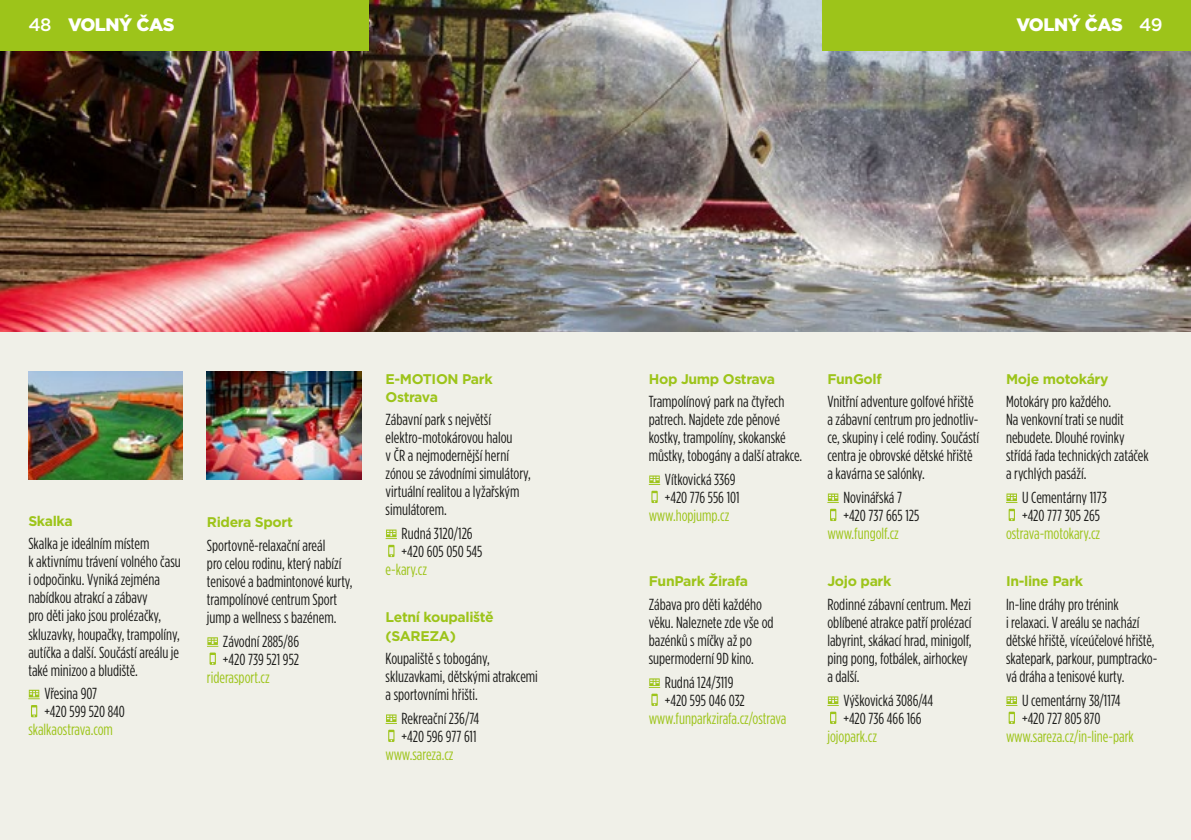
<style>
.page{position:relative;width:1191px;height:840px;background:#fff}
.page>*{position:absolute;margin:0;border:0;box-sizing:border-box;transform-origin:0 0}
.t1{font:18px "Gotham Black CE";letter-spacing:-.03em;color:#fff}
.t2{font:16px/18px "Gotham Condensed";color:#1d1d1b}
.t3{font:16px "Gotham Condensed";color:#9dc41a}
.t4{font:700 14px/18px "Gotham Bold CE";letter-spacing:-.025em;color:#9dc41a}
.s1{font-family:"Gotham Medium CE";font-weight:500}
</style>
<div class="page">
<div style="left:0;top:0;width:1191px;height:839px;background:#f0f0e8"></div>
<img style="left:0;top:0;width:1191px;height:331px">
<svg style="left:28px;top:689px;width:12px;height:9px"></svg>
<svg style="left:31px;top:705px;width:6px;height:11px"></svg>
<svg style="left:207px;top:637px;width:11px;height:9px"></svg>
<svg style="left:210px;top:652px;width:6px;height:12px"></svg>
<svg style="left:386px;top:529px;width:11px;height:9px"></svg>
<svg style="left:388px;top:544px;width:6px;height:12px"></svg>
<svg style="left:386px;top:714px;width:11px;height:9px"></svg>
<svg style="left:388px;top:729px;width:6px;height:12px"></svg>
<svg style="left:649px;top:475px;width:11px;height:9px"></svg>
<svg style="left:651px;top:490px;width:6px;height:12px"></svg>
<svg style="left:649px;top:678px;width:11px;height:9px"></svg>
<svg style="left:651px;top:693px;width:6px;height:12px"></svg>
<svg style="left:827px;top:493px;width:11px;height:9px"></svg>
<svg style="left:830px;top:508px;width:6px;height:12px"></svg>
<svg style="left:827px;top:696px;width:11px;height:9px"></svg>
<svg style="left:830px;top:711px;width:6px;height:12px"></svg>
<svg style="left:1006px;top:493px;width:11px;height:9px"></svg>
<svg style="left:1008px;top:508px;width:7px;height:12px"></svg>
<svg style="left:1006px;top:696px;width:11px;height:9px"></svg>
<svg style="left:1008px;top:711px;width:7px;height:12px"></svg>
<img style="left:28px;top:371px;width:155px;height:108px">
<img style="left:207px;top:371px;width:154px;height:108px">
<div style="left:0;top:0;width:369px;height:51px;background:#9dc41a"></div>
<div style="left:822px;top:0;width:369px;height:51px;background:#9dc41a"></div>
<p class="t1" style="left:28px;top:14px;width:148px"><span class="s1">48</span> VOLNÝ ČAS</p>
<p class="t1" style="left:1016px;top:14px;width:148px">VOLNÝ ČAS <span class="s1">49</span></p>
<p class="t4" style="left:28px;top:511px;width:46px">Skalka</p>
<p class="t2" style="left:28px;top:534px;width:154px">Skalka je ideálním místem<br>k aktivnímu trávení volného času i odpočinku. Vyniká zejména nabídkou atrakcí a zábavy<br>pro děti jako jsou prolézačky, skluzavky, houpačky, trampolíny, autíčka a další. Součástí areálu je také minizoo a bludiště.</p>
<p class="t2" style="left:44px;top:684px;width:82px">Vřesina 907<br>+420 599 520 840</p>
<p class="t3" style="left:28px;top:720px;width:86px">skalkaostrava.com</p>
<p class="t4" style="left:207px;top:513px;width:87px">Ridera Sport</p>
<p class="t2" style="left:207px;top:536px;width:147px">Sportovně-relaxační areál<br>pro celou rodinu, který nabízí tenisové a badmintonové kurty, trampolínové centrum Sport jump a wellness s bazénem.</p>
<p class="t2" style="left:223px;top:631px;width:78px">Závodní 2885/86 +420 739 521 952</p>
<p class="t3" style="left:207px;top:667px;width:64px">riderasport.cz</p>
<p class="t4" style="left:385px;top:369px;width:109px">E-MOTION Park<br>Ostrava</p>
<p class="t2" style="left:385px;top:410px;width:147px">Zábavní park s největší elektro-motokárovou halou<br>v ČR a nejmodernější herní zónou se závodními simulátory, virtuální realitou a lyžařským simulátorem.</p>
<p class="t2" style="left:401px;top:524px;width:82px">Rudná 3120/126 +420 605 050 545</p>
<p class="t3" style="left:385px;top:560px;width:43px">e-kary.cz</p>
<p class="t4" style="left:385px;top:608px;width:110px">Letní koupaliště (SAREZA)</p>
<p class="t2" style="left:385px;top:649px;width:154px">Koupaliště s tobogány, skluzavkami, dětskými atrakcemi a sportovními hřišti.</p>
<p class="t2" style="left:401px;top:708px;width:79px">Rekreační 236/74 +420 596 977 611</p>
<p class="t3" style="left:385px;top:744px;width:69px">www.sareza.cz</p>
<p class="t4" style="left:649px;top:369px;width:128px">Hop Jump Ostrava</p>
<p class="t2" style="left:649px;top:392px;width:155px">Trampolínový park na čtyřech patrech. Najdete zde pěnové kostky, trampolíny, skokanské můstky, tobogány a další atrakce.</p>
<p class="t2" style="left:665px;top:470px;width:76px">Vítkovická 3369 +420 776 556 101</p>
<p class="t3" style="left:649px;top:506px;width:82px">www.hopjump.cz</p>
<p class="t4" style="left:649px;top:572px;width:101px">FunPark Žirafa</p>
<p class="t2" style="left:649px;top:595px;width:126px">Zábava pro děti každého věku. Naleznete zde vše od bazénků s míčky až po supermoderní 9D kino.</p>
<p class="t2" style="left:665px;top:672px;width:82px">Rudná 124/3119 +420 595 046 032</p>
<p class="t3" style="left:649px;top:708px;width:139px">www.funparkzirafa.cz/ostrava</p>
<p class="t4" style="left:827px;top:369px;width:56px">FunGolf</p>
<p class="t2" style="left:827px;top:392px;width:153px">Vnitřní adventure golfové hřiště a zábavní centrum pro jednotliv&shy;ce, skupiny i celé rodiny. Součástí centra je obrovské dětské hřiště a kavárna se salónky.</p>
<p class="t2" style="left:843px;top:488px;width:77px">Novinářská 7 +420 737 665 125</p>
<p class="t3" style="left:827px;top:524px;width:73px">www.fungolf.cz</p>
<p class="t4" style="left:827px;top:572px;width:65px">Jojo park</p>
<p class="t2" style="left:827px;top:595px;width:146px">Rodinné zábavní centrum. Mezi oblíbené atrakce patří prolézací labyrint, skákací hrad, minigolf, ping pong, fotbálek, airhockey a další.</p>
<p class="t2" style="left:843px;top:690px;width:91px">Výškovická 3086/44 +420 736 466 166</p>
<p class="t3" style="left:827px;top:726px;width:51px">jojopark.cz</p>
<p class="t4" style="left:1006px;top:369px;width:104px">Moje motokáry</p>
<p class="t2" style="left:1006px;top:392px;width:144px">Motokáry pro každého.<br>Na venkovní trati se nudit nebudete. Dlouhé rovinky střídá řada technických zatáček a rychlých pasáží.</p>
<p class="t2" style="left:1022px;top:488px;width:86px">U Cementárny 1173 +420 777 305 265</p>
<p class="t3" style="left:1006px;top:524px;width:96px">ostrava-motokary.cz</p>
<p class="t4" style="left:1006px;top:572px;width:78px">In-line Park</p>
<p class="t2" style="left:1006px;top:595px;width:153px">In-line dráhy pro trénink<br>i relaxaci. V areálu se nachází dětské hřiště, víceúčelové hřiště, skatepark, parkour, pumptracko&shy;vá dráha a tenisové kurty.</p>
<p class="t2" style="left:1022px;top:690px;width:100px">U cementárny 38/1174 +420 727 805 870</p>
<p class="t3" style="left:1006px;top:726px;width:129px">www.sareza.cz/in-line-park</p>
</div>
